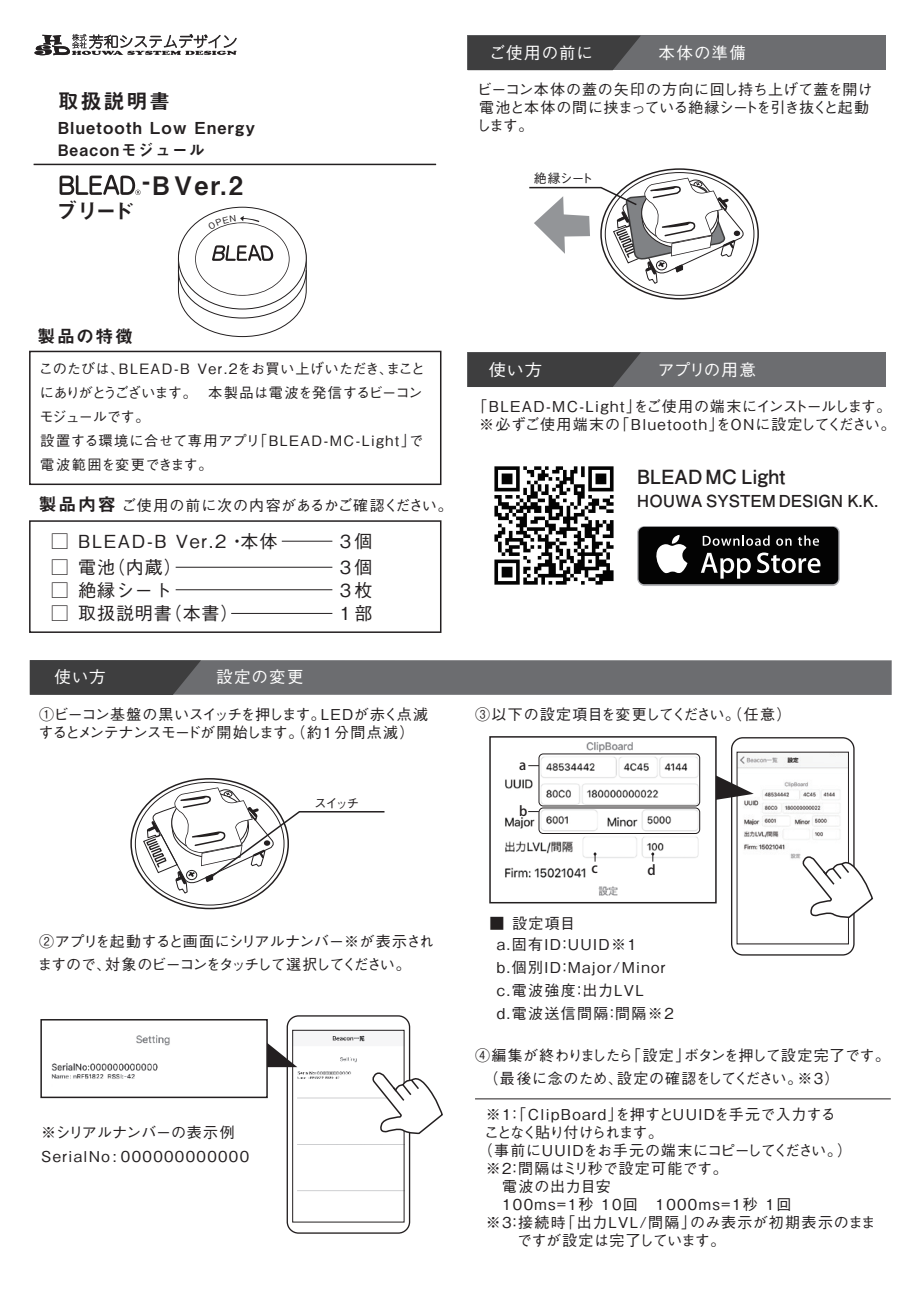
<style>
.page{position:relative;width:919px;height:1289px;background:#fff}
.page>*{position:absolute;margin:0;border:0;box-sizing:border-box;transform-origin:0 0}
.t1{font:25.5px "Midashi Go Pro MB31";color:#231f20}
.t2{font:21.3px "Midashi Go Pro MB31";color:#231f20}
.t3{font:21px "Midashi Go Pro MB31";letter-spacing:.09em;color:#231f20}
.t4{font:700 19.5px "Futo Go B101 Pro";color:#231f20}
.t5{font:500 18px "Gothic BBB Pro";letter-spacing:.05em;color:#231f20}
.t6{font:500 18px "Gothic BBB Pro";letter-spacing:.09em;color:#231f20}
.t7{font:18px "Midashi Go Pro MB31";letter-spacing:.09em;color:#231f20}
.t8{font:500 16.5px "Gothic BBB Pro";letter-spacing:.06em;color:#fff}
.t9{font:700 16.5px "Futo Go B101 Pro";color:#231f20}
.t10{font:16.5px "Midashi Go Pro MB31";letter-spacing:.075em;color:#231f20}
.t11{font:500 16.5px "Gothic BBB Pro";letter-spacing:.06em;color:#fff;scale:1.05 1}
.t12{font:15.75px "Midashi Go Pro MB31";letter-spacing:.075em;color:#231f20}
.t13{font:500 15px/23.1px "Gothic BBB Pro";letter-spacing:.09em;color:#231f20}
.t14{font:500 15px "Gothic BBB Pro";letter-spacing:.03em;color:#231f20}
.t15{font:500 15px/18px "Gothic BBB Pro";letter-spacing:.06em;color:#231f20;text-align:center}
.t16{font:500 15px/18px "Gothic BBB Pro";letter-spacing:-.015em;color:#231f20}
.t17{font:500 15px/18px "Gothic BBB Pro";letter-spacing:-.05em;color:#231f20}
.t18{font:500 15px/23.1px "Gothic BBB Pro";letter-spacing:-.025em;color:#231f20}
.t19{font:500 15px/23.1px "Gothic BBB Pro";letter-spacing:-.065em;color:#231f20}
.t20{font:500 15px "Gothic BBB Pro";letter-spacing:.085em;color:#231f20}
.t21{font:500 15px "Gothic BBB Pro";letter-spacing:-.035em;color:#231f20}
.t22{font:500 15px "Gothic BBB Pro";letter-spacing:.005em;color:#231f20}
.t23{font:500 15px "Gothic BBB Pro";letter-spacing:-.105em;color:#231f20}
.t24{font:500 15px "Gothic BBB Pro";letter-spacing:.05em;color:#231f20}
.t25{font:500 14.25px/24px "Gothic BBB Pro";letter-spacing:-.005em;color:#231f20}
.t26{font:500 13.5px "Koz Go Pro";color:#231f20}
.t27{font:500 12.6px "Gothic BBB Pro";letter-spacing:-.095em;color:#231f20}
</style>
<div class="page">
<hr style="left:34px;top:164px;width:402px;height:1px;background:#231f20">
<svg style="left:34px;top:34px;width:203px;height:21px"></svg>
<hr style="left:176px;top:567px;width:156px;height:1px;background:#231f20">
<hr style="left:176px;top:589px;width:156px;height:1px;background:#231f20">
<hr style="left:231px;top:613px;width:101px;height:1px;background:#231f20">
<hr style="left:282px;top:541px;width:50px;height:1px;background:#231f20">
<div style="left:29px;top:351px;width:412px;height:134px;border:2px solid #231f20"></div>
<div style="left:29px;top:520px;width:412px;height:113px;border:2px solid #231f20"></div>
<div style="left:30px;top:660px;width:861px;height:35px;background:#6c6d70"></div>
<svg style="left:30px;top:660px;width:171px;height:35px;background:#424243"></svg>
<svg style="left:267px;top:1015px;width:176px;height:218px"></svg>
<img style="left:505px;top:742px;width:196px;height:154px">
<div style="left:489px;top:736px;width:227px;height:167px;border:2px solid #231f20"></div>
<svg style="left:715px;top:737px;width:158px;height:218px"></svg>
<img style="left:51px;top:1035px;width:119px;height:44px">
<div style="left:40px;top:1019px;width:228px;height:79px;border:2px solid #231f20"></div>
<svg style="left:593px;top:852px;width:3px;height:9px"></svg>
<svg style="left:651px;top:852px;width:3px;height:9px"></svg>
<div style="left:538px;top:753px;width:162px;height:53px;border:1px solid #231f20;border-radius:4px"></div>
<div style="left:538px;top:807px;width:162px;height:26px;border:1px solid #231f20;border-radius:4px"></div>
<svg style="left:55px;top:163px;width:86px;height:32px"></svg>
<div style="left:467px;top:36px;width:418px;height:34px;background:#6c6d70"></div>
<svg style="left:467px;top:36px;width:173px;height:34px;background:#414142"></svg>
<div style="left:467px;top:352px;width:418px;height:35px;background:#6c6d70"></div>
<svg style="left:467px;top:352px;width:173px;height:35px;background:#424243"></svg>
<svg style="left:637px;top:526px;width:202px;height:60px"></svg>
<div style="left:638px;top:527px;width:200px;height:57px;background:#030303;border-radius:6px"></div>
<svg style="left:656px;top:535px;width:31px;height:38px"></svg>
<svg style="left:700px;top:553px;width:50px;height:25px"></svg>
<svg style="left:757px;top:552px;width:63px;height:21px"></svg>
<svg style="left:702px;top:535px;width:67px;height:11px"></svg>
<svg style="left:776px;top:538px;width:15px;height:8px"></svg>
<svg style="left:797px;top:535px;width:22px;height:11px"></svg>
<img style="left:494px;top:466px;width:120px;height:119px">
<svg style="left:529px;top:178px;width:216px;height:109px"></svg>
<svg style="left:143px;top:787px;width:242px;height:109px"></svg>
<svg style="left:178px;top:206px;width:129px;height:148px"></svg>
<h3 class="t3" style="left:58px;top:84px;width:114px">取扱説明書</h3>
<p class="t10" style="left:58px;top:114px;width:199px">Bluetooth Low Energy</p>
<p class="t12" style="left:58px;top:138px;width:149px">Beaconモジュール</p>
<h2 class="t2" style="left:56px;top:194px;width:79px">ブリード</h2>
<h1 class="t1" style="left:152px;top:165px;width:92px">BVer.2</h1>
<h1 class="t1" style="left:142px;top:160px;width:10px">-</h1>
<p class="t8" style="left:489px;top:39px;width:105px">ご使用の前に</p>
<p class="t8" style="left:658px;top:39px;width:89px">本体の準備</p>
<p class="t16" style="left:476px;top:78px;width:398px">ビーコン本体の蓋の矢印の方向に回し持ち上げて蓋を開け電池と本体の間に挟まっている絶縁シートを引き抜くと起動します。</p>
<p class="t27" style="left:534px;top:168px;width:61px">絶縁シート</p>
<p class="t7" style="left:38px;top:321px;width:97px">製品の特徴</p>
<p class="t25" style="left:39px;top:355px;width:388px">このたびは、BLEAD-B Ver.2をお買い上げいただき、まことにありがとうございます。　本製品は電波を発信するビーコンモジュールです。<br>設置する環境に合せて専用アプリ「BLEAD-MC-Light」で電波範囲を変更できます。</p>
<p class="t7" style="left:39px;top:489px;width:78px">製品内容</p>
<p class="t14" style="left:121px;top:493px;width:333px">ご使用の前に次の内容があるかご確認ください。</p>
<p class="t6" style="left:51px;top:526px;width:228px">□ BLEAD-B Ver.2・本体</p>
<p class="t5" style="left:51px;top:553px;width:132px">□ 電池（内蔵）</p>
<p class="t5" style="left:51px;top:599px;width:189px">□ 取扱説明書（本書）</p>
<p class="t5" style="left:339px;top:526px;width:34px">3個</p>
<p class="t5" style="left:339px;top:553px;width:34px">3個</p>
<p class="t5" style="left:51px;top:575px;width:122px">□ 絶縁シート</p>
<p class="t5" style="left:339px;top:575px;width:34px">3枚</p>
<p class="t5" style="left:339px;top:599px;width:34px">1部</p>
<p class="t8" style="left:55px;top:664px;width:52px">使い方</p>
<p class="t8" style="left:216px;top:664px;width:89px">設定の変更</p>
<p class="t11" style="left:488px;top:356px;width:52px">使い方</p>
<p class="t8" style="left:657px;top:356px;width:100px">アプリの用意</p>
<p class="t15" style="left:472px;top:395px;width:425px">「BLEAD-MC-Light」をご使用の端末にインストールします。※必ずご使用端末の「Bluetooth」をONに設定してください。</p>
<h3 class="t4" style="left:637px;top:461px;width:150px">BLEADMC Light</h3>
<p class="t9" style="left:637px;top:487px;width:243px">HOUWA SYSTEM DESIGN K.K.</p>
<p class="t17" style="left:38px;top:703px;width:391px">①ビーコン基盤の黒いスイッチを押します。LEDが赤く点滅するとメンテナンスモードが開始します。（約1分間点滅）</p>
<p class="t14" style="left:475px;top:701px;width:318px">③以下の設定項目を変更してください。（任意）</p>
<p class="t27" style="left:314px;top:792px;width:47px">スイッチ</p>
<p class="t19" style="left:37px;top:927px;width:398px">②アプリを起動すると画面にシリアルナンバー※が表示されますので、対象のビーコンをタッチして選択してください。</p>
<p class="t22" style="left:41px;top:1119px;width:195px">※シリアルナンバーの表示例</p>
<p class="t13" style="left:41px;top:1143px;width:209px">SerialNo: 000000000000</p>
<p class="t26" style="left:519px;top:756px;width:9px">a</p>
<p class="t26" style="left:519px;top:802px;width:10px">b</p>
<p class="t14" style="left:489px;top:911px;width:87px">■ 設定項目</p>
<p class="t26" style="left:591px;top:859px;width:8px">c</p>
<p class="t26" style="left:647px;top:861px;width:10px">d</p>
<p class="t13" style="left:497px;top:931px;width:178px">a.固有ID：UUID※1<br>b.個別ID：Major/Minor c.電波強度：出力LVL<br>d.電波送信間隔：間隔※2</p>
<p class="t18" style="left:475px;top:1041px;width:416px">④編集が終わりましたら「設定」ボタンを押して設定完了です。　（最後に念のため、設定の確認をしてください。※3）</p>
<p class="t13" style="left:485px;top:1101px;width:351px">※1：「ClipBoard」を押すとUUIDを手元で入力する</p>
<p class="t23" style="left:484px;top:1120px;width:180px">ことなく貼り付けられます。</p>
<p class="t14" style="left:477px;top:1138px;width:376px">（事前にUUIDをお手元の端末にコピーしてください。）</p>
<p class="t14" style="left:485px;top:1156px;width:243px">※2：間隔はミリ秒で設定可能です。</p>
<p class="t24" style="left:485px;top:1174px;width:127px">　電波の出力目安</p>
<p class="t13" style="left:485px;top:1191px;width:307px">　100ms=1秒 10回　1000ms=1秒 1回</p>
<p class="t20" style="left:485px;top:1210px;width:391px">※3：接続時「出力LVL/間隔」のみ表示が初期表示のまま</p>
<p class="t21" style="left:485px;top:1228px;width:241px">　　ですが設定は完了しています。</p>
</div>
